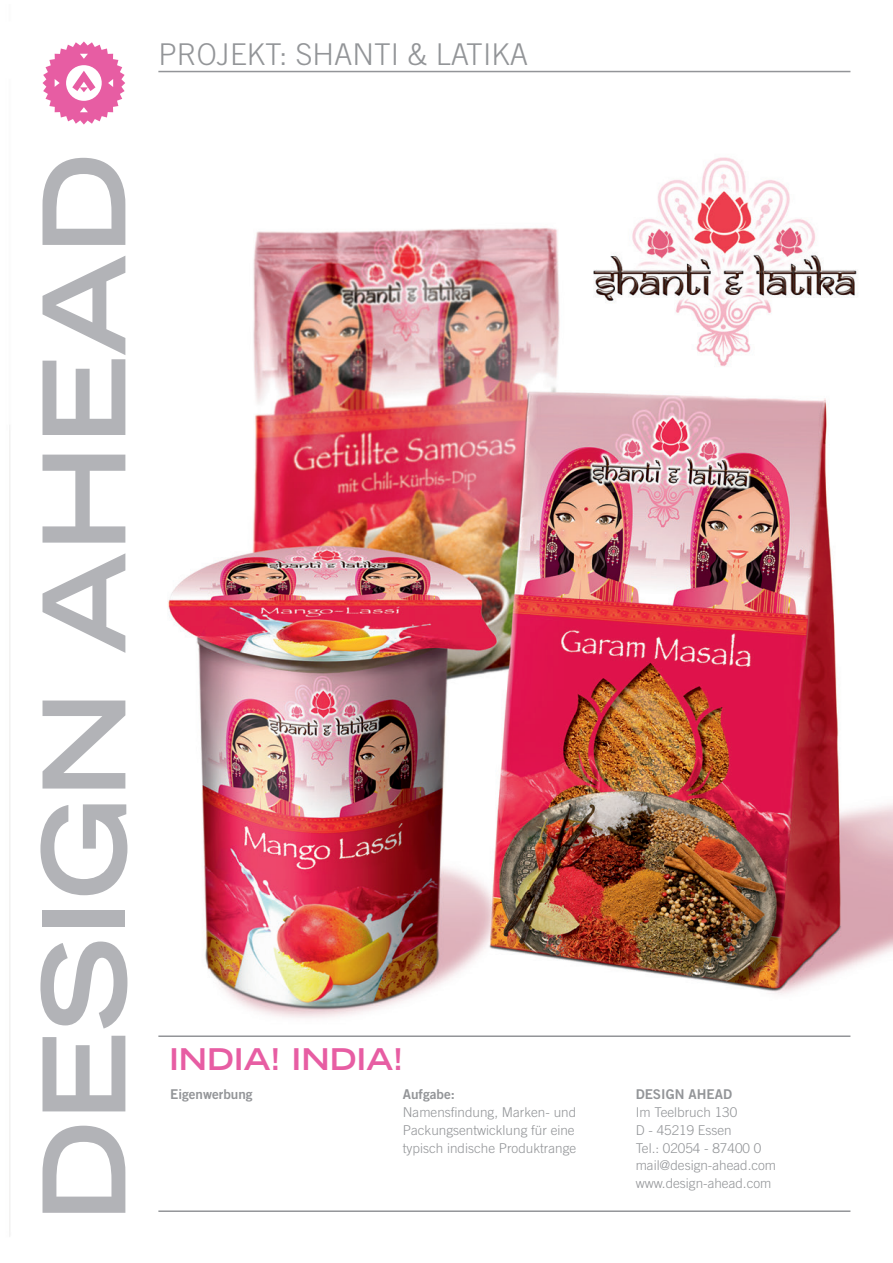
<style>
.page{position:relative;width:893px;height:1263px;background:#fff}
.page>*{position:absolute;margin:0;border:0;box-sizing:border-box;transform-origin:0 0}
.t1{font:700 expanded 114px "Trade Gothic LT Std";color:#b2b3b7}
.t2{font:300 30px "Trade Gothic LT Std";color:#939598}
.t3{font:700 expanded 30px "Trade Gothic LT Std";color:#e75da3}
.t4{font:300 13.5px/18px "Trade Gothic";color:#939598;text-align:justify}
.t5{font:13.5px "Trade Gothic Bold Two";color:#939598}
</style>
<div class="page">
<img style="left:9px;top:70px;width:884px;height:1167px">
<hr style="left:158px;top:71px;width:692px;height:1px;background:#939598">
<hr style="left:158px;top:1210px;width:692px;height:2px;background:#939598">
<hr style="left:158px;top:1035px;width:692px;height:2px;background:#939598">
<div style="left:169px;top:1048px;width:685px;height:28px;background:#fff"></div>
<svg style="left:43px;top:41px;width:82px;height:84px"></svg>
<h2 class="t2" style="left:158px;top:37px;width:371px">PROJEKT: SHANTI &amp; LATIKA</h2>
<h1 class="t1" style="left:10px;top:1222px;width:1071px;rotate:-90deg">DESIGN AHEAD</h1>
<h2 class="t3" style="left:169px;top:1040px;width:235px">INDIA! INDIA!</h2>
<p class="t5" style="left:170px;top:1085px;width:84px">Eigenwerbung</p>
<p class="t5" style="left:403px;top:1085px;width:54px">Aufgabe:</p>
<p class="t4" style="left:403px;top:1102px;width:175px">Namensfindung, Marken- und Packungsentwicklung für eine typisch indische Produktrange</p>
<p class="t5" style="left:636px;top:1085px;width:98px">DESIGN AHEAD</p>
<p class="t4" style="left:636px;top:1102px;width:142px;text-align:left">Im Teelbruch 130<br>D - 45219 Essen<br>Tel.: 02054 - 87400 0 mail@design-ahead.com www.design-ahead.com</p>
</div>
